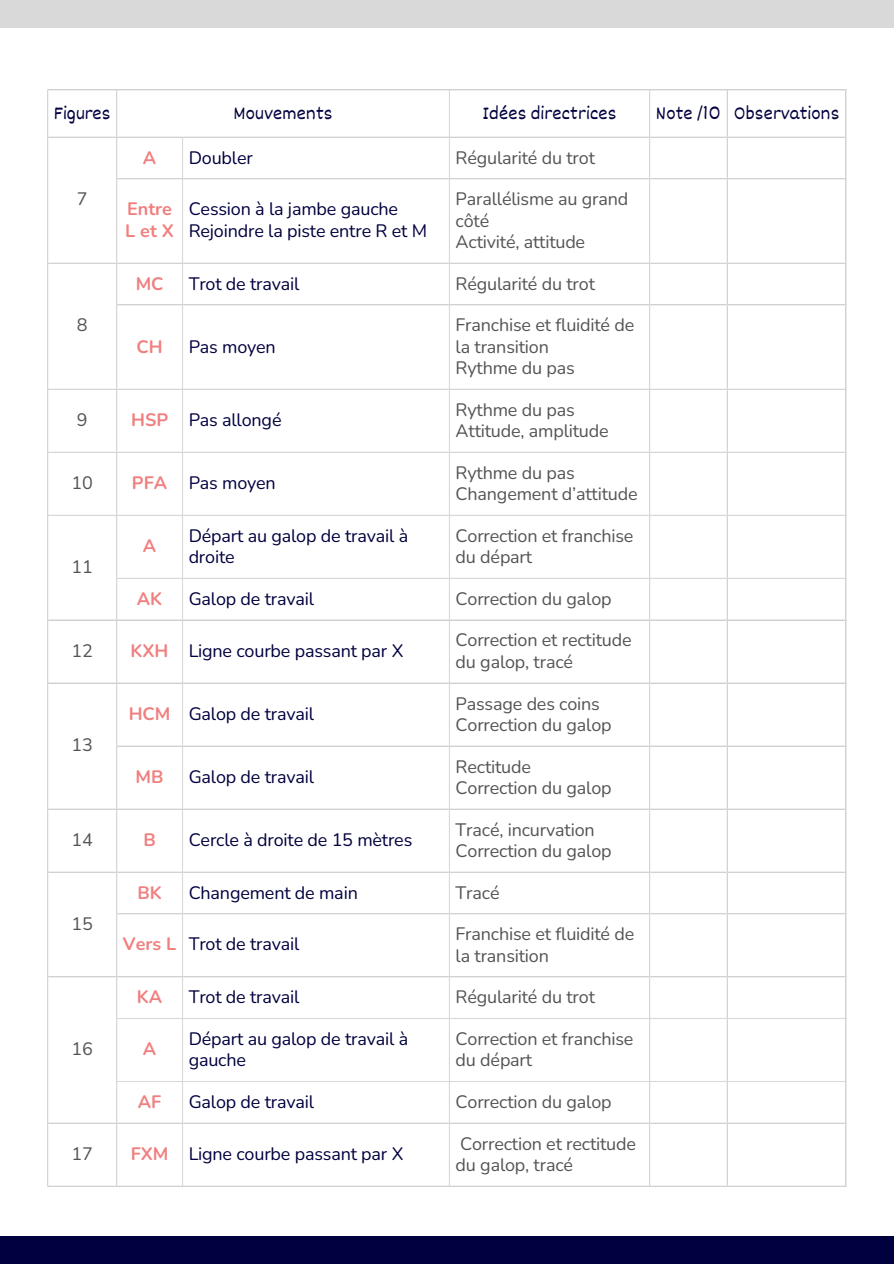
<style>
.page{position:relative;width:894px;height:1264px;background:#fff}
.page>*{position:absolute;margin:0;border:0;box-sizing:border-box;transform-origin:0 0}
.t1{font:19.5px "Dekko";letter-spacing:.01em;color:#00003f}
.t2{font:18px/21.3px "Nunito";letter-spacing:-.01em;color:#545454}
.t3{font:18px/21.3px "Nunito";letter-spacing:-.01em;color:#00003f}
.t4{font:700 18px/21.3px "Nunito";color:#f08080}
</style>
<div class="page">
<div style="left:0;top:0;width:893px;height:27px;background:#d9d9d9"></div>
<div style="left:0;top:1236px;width:893px;height:27px;background:#00003f"></div>
<hr style="left:47px;top:90px;width:1px;height:1095px;background:#d9d9d9">
<hr style="left:116px;top:90px;width:1px;height:1095px;background:#d9d9d9">
<hr style="left:182px;top:138px;width:1px;height:1047px;background:#d9d9d9">
<hr style="left:449px;top:90px;width:1px;height:1095px;background:#d9d9d9">
<hr style="left:649px;top:90px;width:1px;height:1095px;background:#d9d9d9">
<hr style="left:726px;top:90px;width:1px;height:1095px;background:#d9d9d9">
<hr style="left:845px;top:90px;width:1px;height:1095px;background:#d9d9d9">
<hr style="left:47px;top:89px;width:799px;height:1px;background:#d9d9d9">
<hr style="left:47px;top:137px;width:799px;height:1px;background:#d9d9d9">
<hr style="left:116px;top:178px;width:730px;height:1px;background:#d9d9d9">
<hr style="left:47px;top:263px;width:799px;height:1px;background:#d9d9d9">
<hr style="left:116px;top:304px;width:730px;height:1px;background:#d9d9d9">
<hr style="left:47px;top:389px;width:799px;height:1px;background:#d9d9d9">
<hr style="left:47px;top:452px;width:799px;height:1px;background:#d9d9d9">
<hr style="left:47px;top:515px;width:799px;height:1px;background:#d9d9d9">
<hr style="left:116px;top:578px;width:730px;height:1px;background:#d9d9d9">
<hr style="left:47px;top:619px;width:799px;height:1px;background:#d9d9d9">
<hr style="left:47px;top:682px;width:799px;height:1px;background:#d9d9d9">
<hr style="left:116px;top:745px;width:730px;height:1px;background:#d9d9d9">
<hr style="left:47px;top:808px;width:799px;height:1px;background:#d9d9d9">
<hr style="left:47px;top:871px;width:799px;height:1px;background:#d9d9d9">
<hr style="left:116px;top:913px;width:730px;height:1px;background:#d9d9d9">
<hr style="left:47px;top:976px;width:799px;height:1px;background:#d9d9d9">
<hr style="left:116px;top:1017px;width:730px;height:2px;background:#d9d9d9">
<hr style="left:116px;top:1080px;width:730px;height:2px;background:#d9d9d9">
<hr style="left:47px;top:1122px;width:799px;height:1px;background:#d9d9d9">
<hr style="left:47px;top:1185px;width:799px;height:1px;background:#d9d9d9">
<p class="t1" style="left:54px;top:100px;width:58px">Figures</p>
<p class="t1" style="left:233px;top:100px;width:100px">Mouvements</p>
<p class="t1" style="left:482px;top:100px;width:135px">Idées directrices</p>
<p class="t1" style="left:655px;top:100px;width:66px">Note /10</p>
<p class="t1" style="left:733px;top:100px;width:107px">Observations</p>
<p class="t2" style="left:77px;top:189px;width:12px">7</p>
<p class="t2" style="left:77px;top:315px;width:12px">8</p>
<p class="t4" style="left:143px;top:147px;width:15px">A</p>
<p class="t3" style="left:189px;top:147px;width:66px">Doubler</p>
<p class="t2" style="left:455px;top:147px;width:141px">Régularité du trot</p>
<p class="t4" style="left:125px;top:199px;width:50px">Entre<br>LetX</p>
<p class="t3" style="left:189px;top:199px;width:211px">Cession à la jambe gauche</p>
<p class="t2" style="left:455px;top:189px;width:174px">Parallélisme au grand côté</p>
<p class="t2" style="left:455px;top:231px;width:131px">Activité, attitude</p>
<p class="t3" style="left:189px;top:220px;width:240px">Rejoindre la piste entre R et M</p>
<p class="t4" style="left:136px;top:273px;width:29px">MC</p>
<p class="t3" style="left:189px;top:273px;width:112px">Trot de travail</p>
<p class="t2" style="left:455px;top:273px;width:141px">Régularité du trot</p>
<p class="t4" style="left:136px;top:336px;width:28px">CH</p>
<p class="t3" style="left:189px;top:336px;width:89px">Pas moyen</p>
<p class="t2" style="left:455px;top:315px;width:180px">Franchise et fluidité de la transition</p>
<p class="t2" style="left:455px;top:357px;width:120px">Rythme du pas</p>
<p class="t2" style="left:77px;top:409px;width:12px">9</p>
<p class="t4" style="left:131px;top:409px;width:38px">HSP</p>
<p class="t3" style="left:189px;top:409px;width:94px">Pas allongé</p>
<p class="t2" style="left:455px;top:399px;width:154px">Rythme du pas<br>Attitude, amplitude</p>
<p class="t2" style="left:71px;top:472px;width:23px">10</p>
<p class="t4" style="left:132px;top:472px;width:37px">PFA</p>
<p class="t3" style="left:189px;top:472px;width:89px">Pas moyen</p>
<p class="t2" style="left:455px;top:462px;width:120px">Rythme du pas</p>
<p class="t2" style="left:455px;top:483px;width:183px">Changement d’attitude</p>
<p class="t2" style="left:71px;top:556px;width:23px">11</p>
<p class="t4" style="left:143px;top:535px;width:15px">A</p>
<p class="t3" style="left:189px;top:525px;width:221px">Départ au galop de travail à droite</p>
<p class="t2" style="left:455px;top:525px;width:179px">Correction et franchise du départ</p>
<p class="t4" style="left:137px;top:588px;width:27px">AK</p>
<p class="t3" style="left:189px;top:588px;width:127px">Galop de travail</p>
<p class="t2" style="left:455px;top:588px;width:157px">Correction du galop</p>
<p class="t2" style="left:71px;top:640px;width:23px">12</p>
<p class="t4" style="left:131px;top:640px;width:39px">KXH</p>
<p class="t3" style="left:189px;top:640px;width:216px">Ligne courbe passant par X</p>
<p class="t2" style="left:455px;top:630px;width:177px">Correction et rectitude du galop, tracé</p>
<p class="t2" style="left:71px;top:734px;width:23px">13</p>
<p class="t4" style="left:129px;top:703px;width:43px">HCM</p>
<p class="t3" style="left:189px;top:703px;width:127px">Galop de travail</p>
<p class="t4" style="left:135px;top:766px;width:29px">MB</p>
<p class="t3" style="left:189px;top:766px;width:127px">Galop de travail</p>
<p class="t2" style="left:71px;top:829px;width:23px">14</p>
<p class="t4" style="left:143px;top:829px;width:14px">B</p>
<p class="t3" style="left:189px;top:829px;width:225px">Cercle à droite de 15 mètres</p>
<p class="t2" style="left:455px;top:693px;width:146px">Passage des coins</p>
<p class="t2" style="left:455px;top:714px;width:157px">Correction du galop</p>
<p class="t2" style="left:455px;top:756px;width:77px">Rectitude</p>
<p class="t2" style="left:455px;top:777px;width:157px">Correction du galop</p>
<p class="t2" style="left:455px;top:819px;width:140px">Tracé, incurvation</p>
<p class="t2" style="left:455px;top:840px;width:157px">Correction du galop</p>
<p class="t2" style="left:71px;top:913px;width:23px">15</p>
<p class="t2" style="left:71px;top:1038px;width:23px">16</p>
<p class="t4" style="left:137px;top:882px;width:26px">BK</p>
<p class="t3" style="left:189px;top:882px;width:171px">Changement de main</p>
<p class="t2" style="left:455px;top:882px;width:45px">Tracé</p>
<p class="t4" style="left:123px;top:933px;width:55px">Vers L</p>
<p class="t3" style="left:189px;top:933px;width:112px">Trot de travail</p>
<p class="t2" style="left:455px;top:923px;width:180px">Franchise et fluidité de la transition</p>
<p class="t4" style="left:137px;top:986px;width:27px">KA</p>
<p class="t3" style="left:189px;top:986px;width:112px">Trot de travail</p>
<p class="t2" style="left:455px;top:986px;width:141px">Régularité du trot</p>
<p class="t4" style="left:143px;top:1038px;width:15px">A</p>
<p class="t3" style="left:189px;top:1028px;width:221px">Départ au galop de travail à gauche</p>
<p class="t2" style="left:455px;top:1028px;width:179px">Correction et franchise du départ</p>
<p class="t4" style="left:138px;top:1091px;width:25px">AF</p>
<p class="t3" style="left:189px;top:1091px;width:127px">Galop de travail</p>
<p class="t2" style="left:455px;top:1091px;width:157px">Correction du galop</p>
<p class="t2" style="left:71px;top:1143px;width:23px">17</p>
<p class="t4" style="left:131px;top:1143px;width:39px">FXM</p>
<p class="t3" style="left:189px;top:1143px;width:216px">Ligne courbe passant par X</p>
<p class="t2" style="left:455px;top:1132px;width:182px">Correction et rectitude du galop, tracé</p>
</div>
